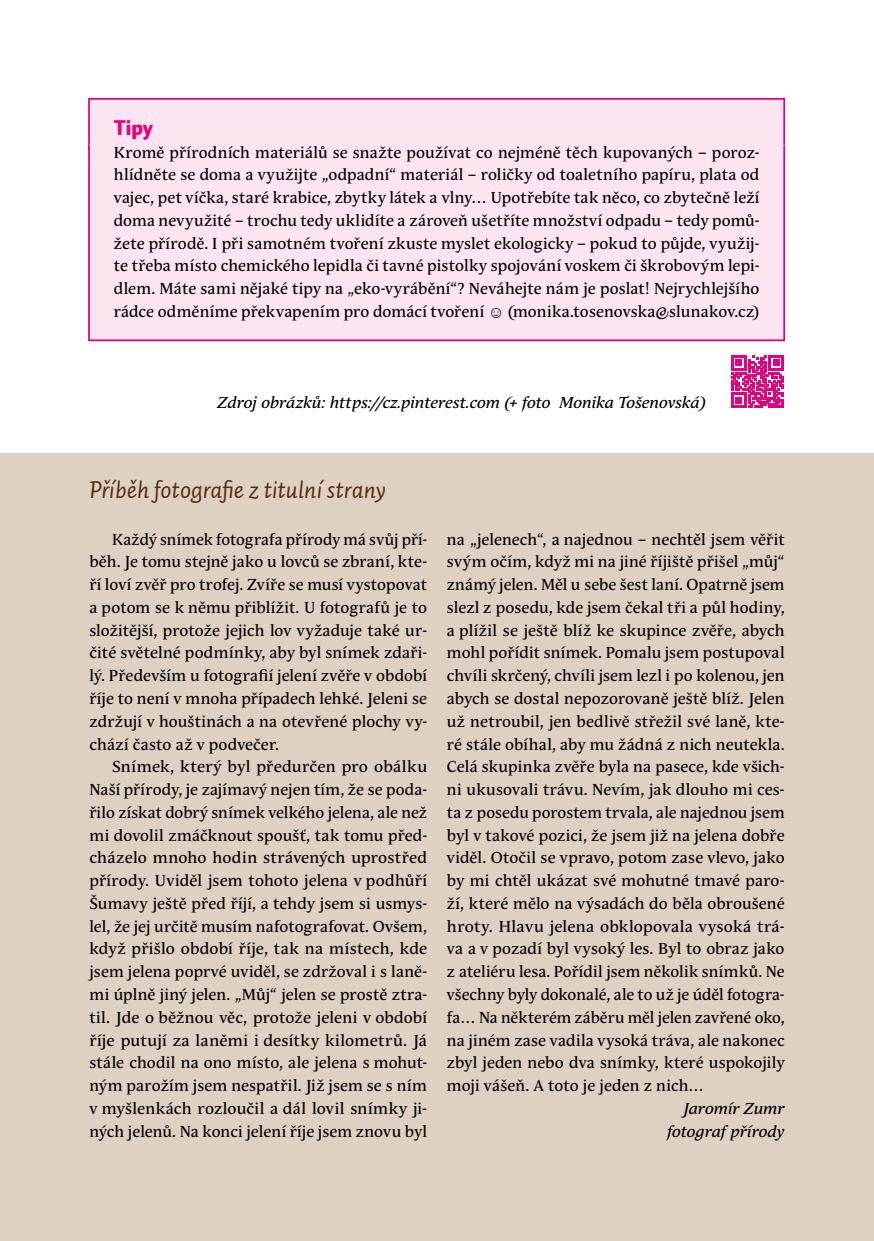
<style>
.page{position:relative;width:874px;height:1241px;background:#fff}
.page>*{position:absolute;margin:0;border:0;box-sizing:border-box;transform-origin:0 0}
.t1{font:24.5px "Auto 2 Italic LF";color:#562c13}
.t2{font:21px "Auto 2 Black LF";color:#e6007d}
.t3{font:15.75px/22.8px "Andulka Text Pro";letter-spacing:.01em;color:#000;text-align:justify}
.t4{font:italic 15.75px/22.8px "Andulka Text Pro";letter-spacing:-.005em;color:#000;text-align:right}
.s1{font-family:"Arial"}
</style>
<div class="page">
<div style="left:1px;top:453px;width:872px;height:787px;background:#ded1c2"></div>
<div style="left:89px;top:99px;width:694px;height:60px;background:#fce5f1"></div>
<div style="left:88px;top:98px;width:696px;height:52px;border:2px solid #e6007d"></div>
<div style="left:89px;top:145px;width:694px;height:195px;background:#fce5f1"></div>
<div style="left:88px;top:145px;width:696px;height:196px;border:2px solid #e6007d"></div>
<svg style="left:731px;top:355px;width:52px;height:52px"></svg>
<h2 class="t2" style="left:114px;top:114px;width:41px">Tipy</h2>
<p class="t3" style="left:114px;top:141px;width:646px">Kromě přírodních materiálů se snažte používat co nejméně těch kupovaných – poroz&shy;hlídněte se doma a využijte „odpadní“ materiál – roličky od toaletního papíru, plata od vajec, pet víčka, staré krabice, zbytky látek a vlny… Upotřebíte tak něco, co zbytečně leží doma nevyužité – trochu tedy uklidíte a zároveň ušetříte množství odpadu – tedy pomů&shy;žete přírodě. I při samotném tvoření zkuste myslet ekologicky – pokud to půjde, využij&shy;te třeba místo chemického lepidla či tavné pistolky spojování voskem či škrobovým lepi&shy;dlem. Máte sami nějaké tipy na „eko-vyrábění“? Neváhejte nám je poslat! Nejrychlejšího rádce odměníme překvapením pro domácí tvoření <span class="s1">☺</span> (monika.tosenovska@slunakov.cz)</p>
<p class="t4" style="left:217px;top:391px;width:489px">Zdroj obrázků: https://cz.pinterest.com (+ foto Monika Tošenovská)</p>
<h1 class="t1" style="left:89px;top:473px;width:298px">Příběh fotografie z titulní strany</h1>
<p class="t3" style="left:89px;top:528px;width:339px;text-indent:23px">Každý snímek fotografa přírody má svůj pří&shy;běh. Je tomu stejně jako u lovců se zbraní, kte&shy;ří loví zvěř pro trofej. Zvíře se musí vystopovat a potom se k němu přiblížit. U fotografů je to složitější, protože jejich lov vyžaduje také ur&shy;čité světelné podmínky, aby byl snímek zdaři&shy;lý. Především u fotografií jelení zvěře v období říje to není v mnoha případech lehké. Jeleni se zdržují v houštinách a na otevřené plochy vy&shy;chází často až v podvečer.</p>
<p class="t3" style="left:89px;top:755px;width:339px;text-indent:23px">Snímek, který byl předurčen pro obálku Naší přírody, je zajímavý nejen tím, že se poda&shy;řilo získat dobrý snímek velkého jelena, ale než mi dovolil zmáčknout spoušť, tak tomu před&shy;cházelo mnoho hodin strávených uprostřed přírody. Uviděl jsem tohoto jelena v podhůří Šumavy ještě před říjí, a tehdy jsem si usmys&shy;lel, že jej určitě musím nafotografovat. Ovšem, když přišlo období říje, tak na místech, kde jsem jelena poprvé uviděl, se zdržoval i s laně&shy;mi úplně jiný jelen. „Můj“ jelen se prostě ztra&shy;til. Jde o běžnou věc, protože jeleni v období říje putují za laněmi i desítky kilometrů. Já stále chodil na ono místo, ale jelena s mohut&shy;ným parožím jsem nespatřil. Již jsem se s ním v myšlenkách rozloučil a dál lovil snímky ji&shy;ných jelenů. Na konci jelení říje jsem znovu byl</p>
<p class="t3" style="left:446px;top:528px;width:339px">na „jelenech“, a najednou – nechtěl jsem věřit svým očím, když mi na jiné říjiště přišel „můj“ známý jelen. Měl u sebe šest laní. Opatrně jsem slezl z posedu, kde jsem čekal tři a půl hodiny, a plížil se ještě blíž ke skupince zvěře, abych mohl pořídit snímek. Pomalu jsem postupoval chvíli skrčený, chvíli jsem lezl i po kolenou, jen abych se dostal nepozorovaně ještě blíž. Jelen už netroubil, jen bedlivě střežil své laně, kte&shy;ré stále obíhal, aby mu žádná z nich neutekla.<br>Celá skupinka zvěře byla na pasece, kde všich&shy;ni ukusovali trávu. Nevím, jak dlouho mi ces&shy;ta z posedu porostem trvala, ale najednou jsem byl v takové pozici, že jsem již na jelena dobře viděl. Otočil se vpravo, potom zase vlevo, jako by mi chtěl ukázat své mohutné tmavé paro&shy;ží, které mělo na výsadách do běla obroušené hroty. Hlavu jelena obklopovala vysoká trá&shy;va a v pozadí byl vysoký les. Byl to obraz jako z ateliéru lesa. Pořídil jsem několik snímků. Ne všechny byly dokonalé, ale to už je úděl fotogra&shy;fa… Na některém záběru měl jelen zavřené oko, na jiném zase vadila vysoká tráva, ale nakonec zbyl jeden nebo dva snímky, které uspokojily moji vášeň. A toto je jeden z nich…</p>
<p class="t4" style="left:666px;top:1096px;width:119px">Jaromír Zumr fotograf přírody</p>
</div>
